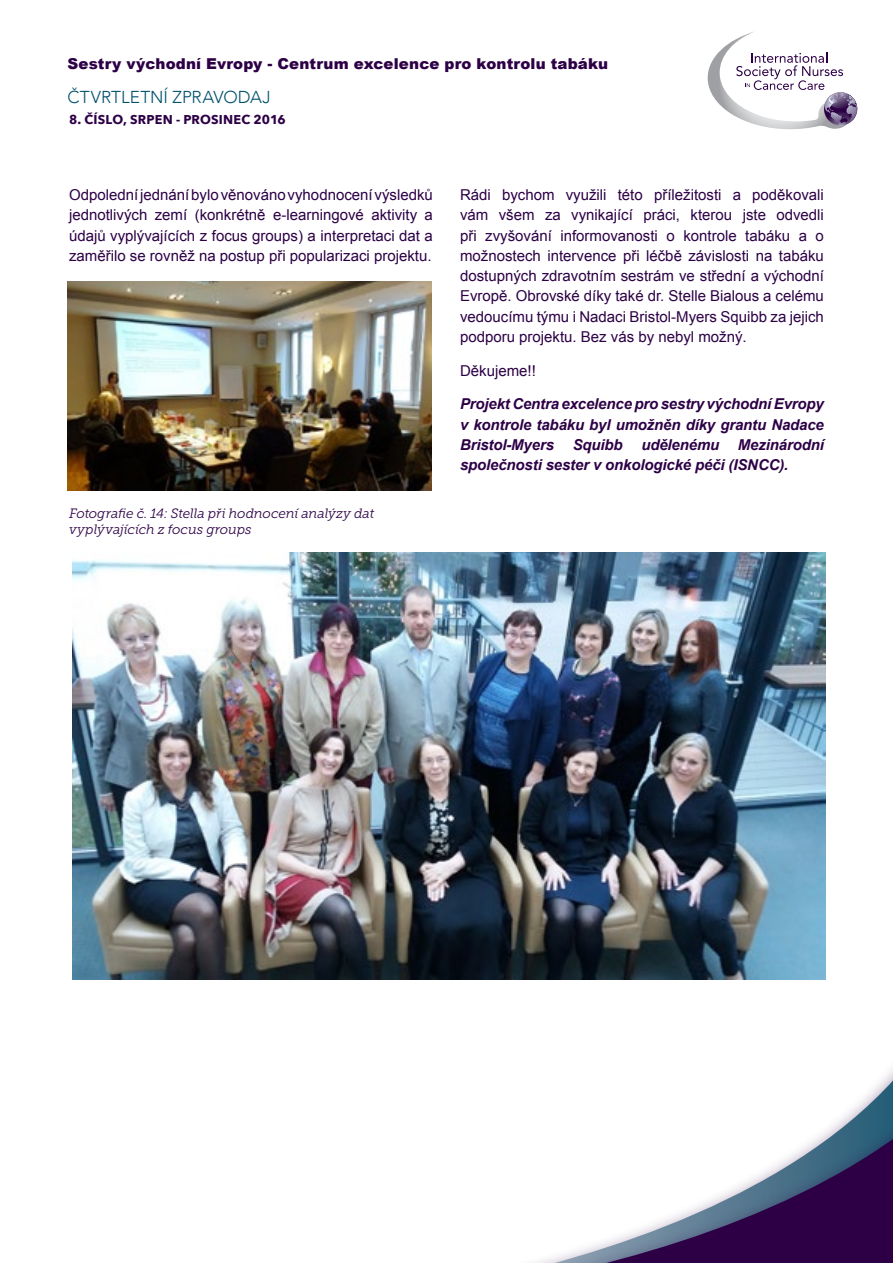
<style>
.page{position:relative;width:893px;height:1263px;background:#fff}
.page>*{position:absolute;margin:0;border:0;box-sizing:border-box;transform-origin:0 0}
.t1{font:300 17.25px "Avenir";color:#00516b}
.t2{font:15px/20.2px "Arial";color:#2d0046;text-align:justify}
.t3{font:italic 700 15px/20.2px "Arial";letter-spacing:-.01em;color:#2d0046;text-align:justify}
.t4{font:900 15px "Arial";letter-spacing:.01em;color:#2d0046}
.t5{font:italic 13.5px/16.2px "Museo Slab 300";letter-spacing:-.005em;color:#2d0046}
.t6{font:700 12.75px "Avenir Next";letter-spacing:.015em;color:#2d0046}
</style>
<div class="page">
<svg style="left:534px;top:1068px;width:359px;height:195px"></svg>
<svg style="left:708px;top:32px;width:150px;height:97px"></svg>
<img style="left:72px;top:552px;width:754px;height:428px">
<img style="left:68px;top:281px;width:364px;height:210px">
<p class="t4" style="left:68px;top:53px;width:542px">Sestry východní Evropy - Centrum excelence pro kontrolu tabáku</p>
<p class="t1" style="left:68px;top:87px;width:205px">ČTVRTLETNÍ ZPRAVODAJ</p>
<p class="t6" style="left:69px;top:109px;width:218px">8. ČÍSLO, SRPEN - PROSINEC 2016</p>
<p class="t2" style="left:69px;top:185px;width:365px">Odpolední jednání bylo věnováno vyhodnocení výsledků jednotlivých zemí (konkrétně e-learningové aktivity a údajů vyplývajících z focus groups) a interpretaci dat a zaměřilo se rovněž na postup při popularizaci projektu.</p>
<p class="t5" style="left:69px;top:505px;width:307px">Fotografie č. 14: Stella při hodnocení analýzy dat vyplývajících z focus groups</p>
<p class="t2" style="left:460px;top:185px;width:365px">Rádi bychom využili této příležitosti a poděkovali vám všem za vynikající práci, kterou jste odvedli při zvyšování informovanosti o kontrole tabáku a o možnostech intervence při léčbě závislosti na tabáku dostupných zdravotním sestrám ve střední a východní Evropě. Obrovské díky také dr. Stelle Bialous a celému vedoucímu týmu i Nadaci Bristol-Myers Squibb za jejich podporu projektu. Bez vás by nebyl možný.</p>
<p class="t2" style="left:460px;top:360px;width:77px">Děkujeme!!</p>
<p class="t3" style="left:460px;top:394px;width:365px">Projekt Centra excelence pro sestry východní Evropy v kontrole tabáku byl umožněn díky grantu Nadace Bristol-Myers Squibb udělenému Mezinárodní společnosti sester v onkologické péči (ISNCC).</p>
</div>
